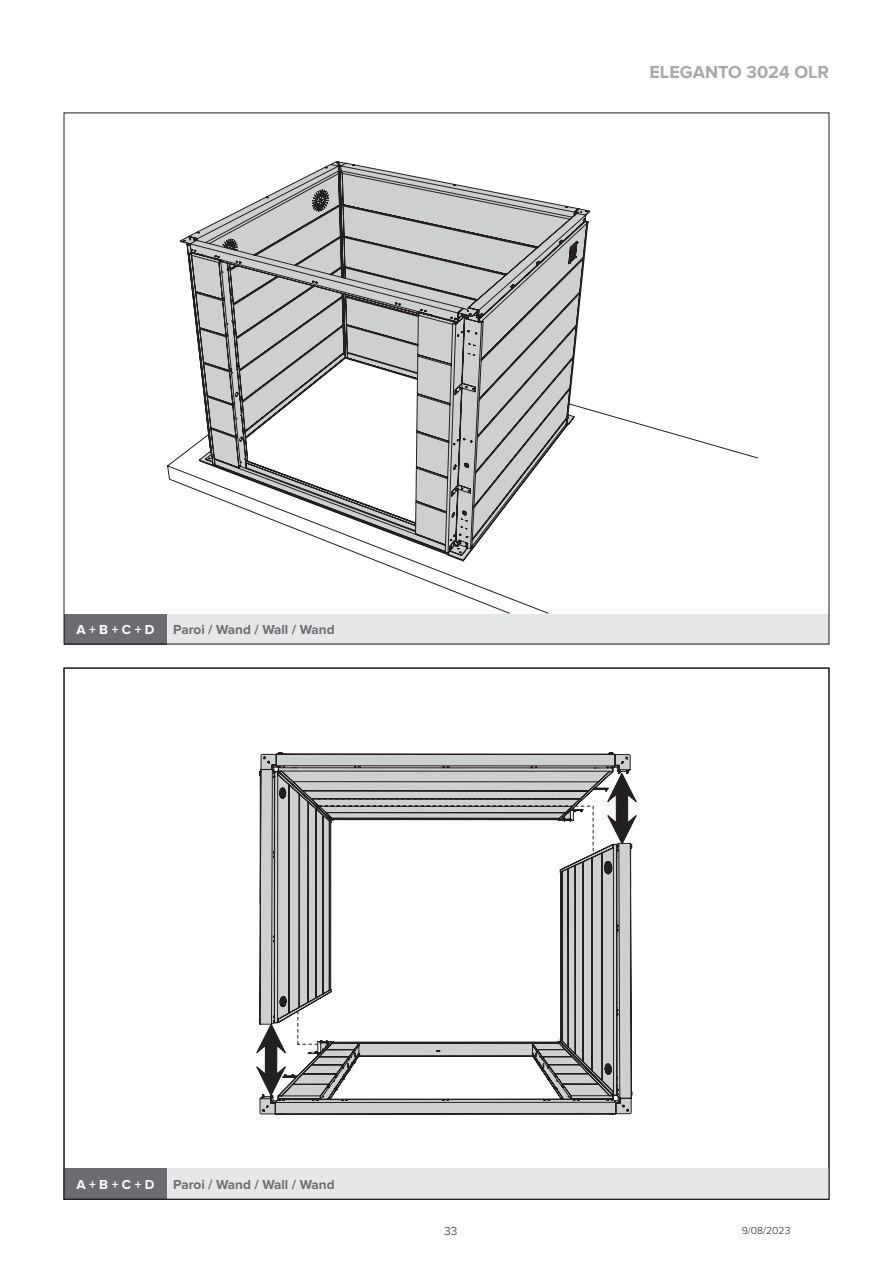
<style>
.page{position:relative;width:893px;height:1263px;background:#fff}
.page>*{position:absolute;margin:0;border:0;box-sizing:border-box;transform-origin:0 0}
.t1{font:700 18px "Proxima Nova";color:#a8a9ad}
.t2{font:700 13.5px "Proxima Nova";color:#6c6d70}
.t3{font:700 13.5px "Proxima Nova";color:#fff}
.t4{font:300 12px "Proxima Nova";color:#231f20}
.t5{font:300 10.5px "Proxima Nova";color:#231f20}
</style>
<div class="page">
<div style="left:64px;top:614px;width:103px;height:30px;background:#6c6d70"></div>
<div style="left:167px;top:614px;width:662px;height:30px;background:#e6e7e9"></div>
<svg style="left:167px;top:161px;width:591px;height:453px"></svg>
<svg style="left:187px;top:186px;width:233px;height:348px"></svg>
<div style="left:64px;top:1168px;width:103px;height:31px;background:#6c6d70"></div>
<div style="left:167px;top:1168px;width:662px;height:31px;background:#e6e7e9"></div>
<svg style="left:259px;top:752px;width:374px;height:363px;background:#aaaaab"></svg>
<svg style="left:267px;top:760px;width:346px;height:318px;background:#b3b3b5"></svg>
<svg style="left:594px;top:765px;width:43px;height:83px"></svg>
<hr style="left:277px;top:771px;width:333px;height:1px;background:#231f20">
<svg style="left:256px;top:767px;width:326px;height:336px"></svg>
<svg style="left:279px;top:786px;width:334px;height:289px"></svg>
<svg style="left:595px;top:858px;width:18px;height:225px;background:#b2b2b4"></svg>
<h1 class="t1" style="left:649px;top:62px;width:181px">ELEGANTO 3024 OLR</h1>
<p class="t3" style="left:76px;top:622px;width:80px">A + B + C + D</p>
<p class="t2" style="left:173px;top:622px;width:163px">Paroi / Wand / Wall / Wand</p>
<p class="t2" style="left:173px;top:1177px;width:163px">Paroi / Wand / Wall / Wand</p>
<p class="t3" style="left:76px;top:1177px;width:80px">A + B + C + D</p>
<p class="t2" style="left:77px;top:1179px;width:222px">Wand A / Wall A / Wand A / Paroi A /</p>
<p class="t4" style="left:444px;top:1226px;width:15px">33</p>
<p class="t5" style="left:742px;top:1226px;width:50px">9/08/2023</p>
</div>
